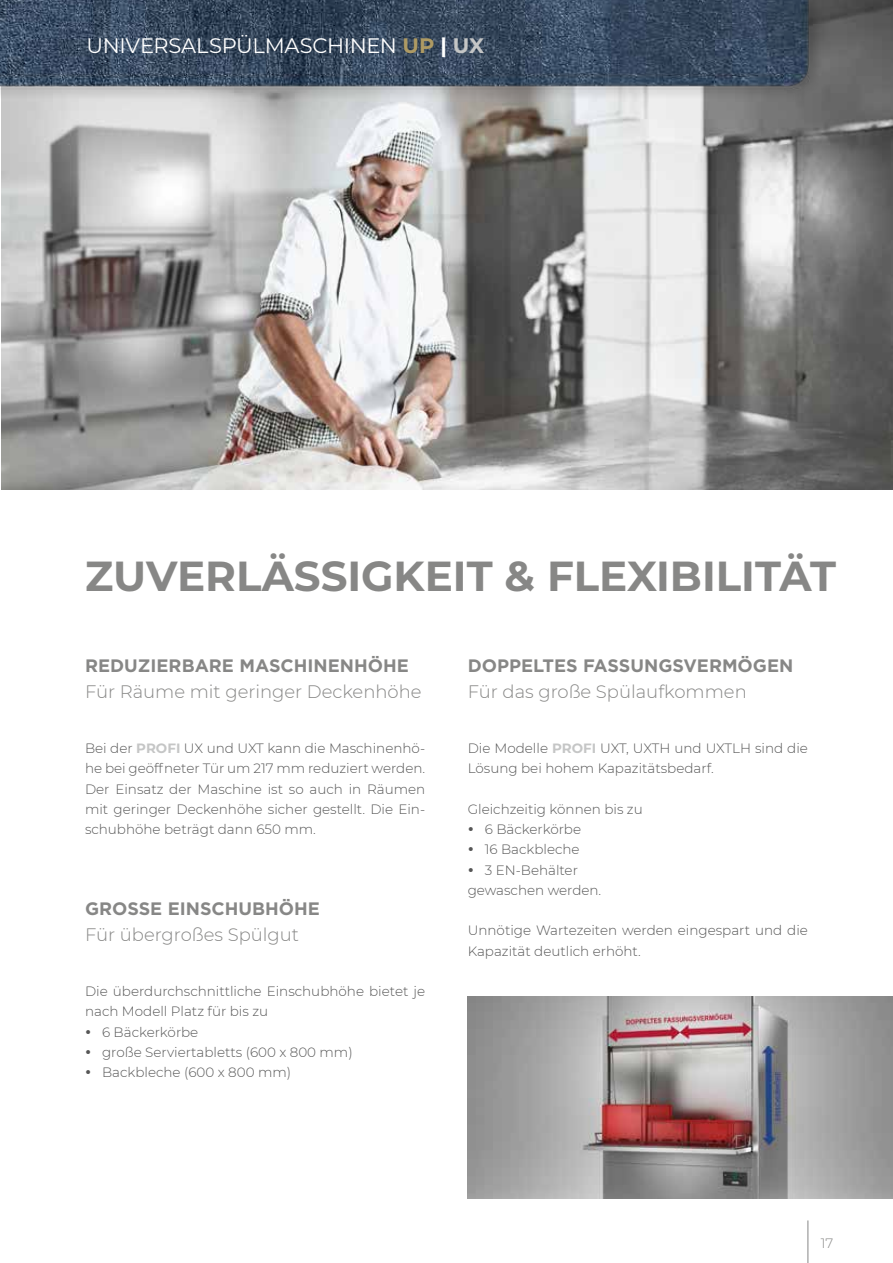
<style>
.page{position:relative;width:893px;height:1263px;background:#fff}
.page>*{position:absolute;margin:0;border:0;box-sizing:border-box;transform-origin:0 0}
.t1{font:700 42px "Montserrat";color:#878786}
.t2{font:21px "Montserrat";letter-spacing:-.01em;color:#fff}
.t3{font:300 18px "Montserrat";color:#878786}
.t4{font:700 18px "Gotham";color:#878786}
.t5{font:300 13.5px/20.2px "Montserrat";color:#565656}
.t6{font:300 13.5px "Montserrat";color:#878786}
.s1{font-weight:700;color:#ae9a63}
.s2{font-weight:700}
.s3{font-weight:700;color:#c5c6c6}
</style>
<div class="page">
<hr style="left:807px;top:1220px;width:1px;height:43px;background:#878786">
<img style="left:1px;top:123px;width:892px;height:367px">
<img style="left:468px;top:996px;width:425px;height:203px">
<img style="left:0;top:0;width:893px;height:123px">
<h2 class="t2" style="left:86px;top:31px;width:399px">UNIVERSALSPÜLMASCHINEN <span class="s1">UP</span> <span class="s2">|</span> <span class="s3">UX</span></h2>
<h1 class="t1" style="left:85px;top:546px;width:753px">ZUVERLÄSSIGKEIT &amp; FLEXIBILITÄT</h1>
<h3 class="t4" style="left:85px;top:654px;width:325px">REDUZIERBARE MASCHINENHÖHE</h3>
<h3 class="t3" style="left:85px;top:679px;width:338px">Für Räume mit geringer Deckenhöhe</h3>
<p class="t5" style="left:85px;top:738px;width:342px;text-align:justify">Bei der <span class="s3">PROFI</span> UX und UXT kann die Maschinenhö&shy;he bei geöffneter Tür um 217 mm reduziert werden.<br>Der Einsatz der Maschine ist so auch in Räumen mit geringer Deckenhöhe sicher gestellt. Die Ein&shy;schubhöhe beträgt dann 650 mm.</p>
<h3 class="t4" style="left:85px;top:897px;width:236px">GROSSE EINSCHUBHÖHE</h3>
<h3 class="t3" style="left:85px;top:922px;width:216px">Für übergroßes Spülgut</h3>
<p class="t5" style="left:85px;top:981px;width:342px">Die überdurchschnittliche Einschubhöhe bietet je</p>
<p class="t5" style="left:85px;top:1001px;width:185px">nach Modell Platz für bis zu</p>
<p class="t5" style="left:102px;top:1021px;width:98px">6 Bäckerkörbe</p>
<p class="t5" style="left:102px;top:1041px;width:252px">große Serviertabletts (600 x 800 mm)</p>
<p class="t5" style="left:102px;top:1062px;width:191px">Backbleche (600 x 800 mm)</p>
<h3 class="t4" style="left:468px;top:654px;width:327px">DOPPELTES FASSUNGSVERMÖGEN</h3>
<h3 class="t3" style="left:468px;top:679px;width:281px">Für das große Spülaufkommen</h3>
<p class="t5" style="left:468px;top:738px;width:342px">Die Modelle <span class="s3">PROFI</span> UXT, UXTH und UXTLH sind die<br>Lösung bei hohem Kapazitätsbedarf.</p>
<p class="t5" style="left:468px;top:798px;width:177px">Gleichzeitig können bis zu</p>
<p class="t5" style="left:485px;top:819px;width:98px">6 Bäckerkörbe</p>
<p class="t5" style="left:485px;top:839px;width:96px">16 Backbleche</p>
<p class="t5" style="left:485px;top:859px;width:95px">3 EN-Behälter</p>
<p class="t5" style="left:468px;top:879px;width:135px">gewaschen werden.</p>
<p class="t5" style="left:468px;top:920px;width:342px">Unnötige Wartezeiten werden eingespart und die<br>Kapazität deutlich erhöht.</p>
<p class="t6" style="left:821px;top:1234px;width:14px">17</p>
</div>
